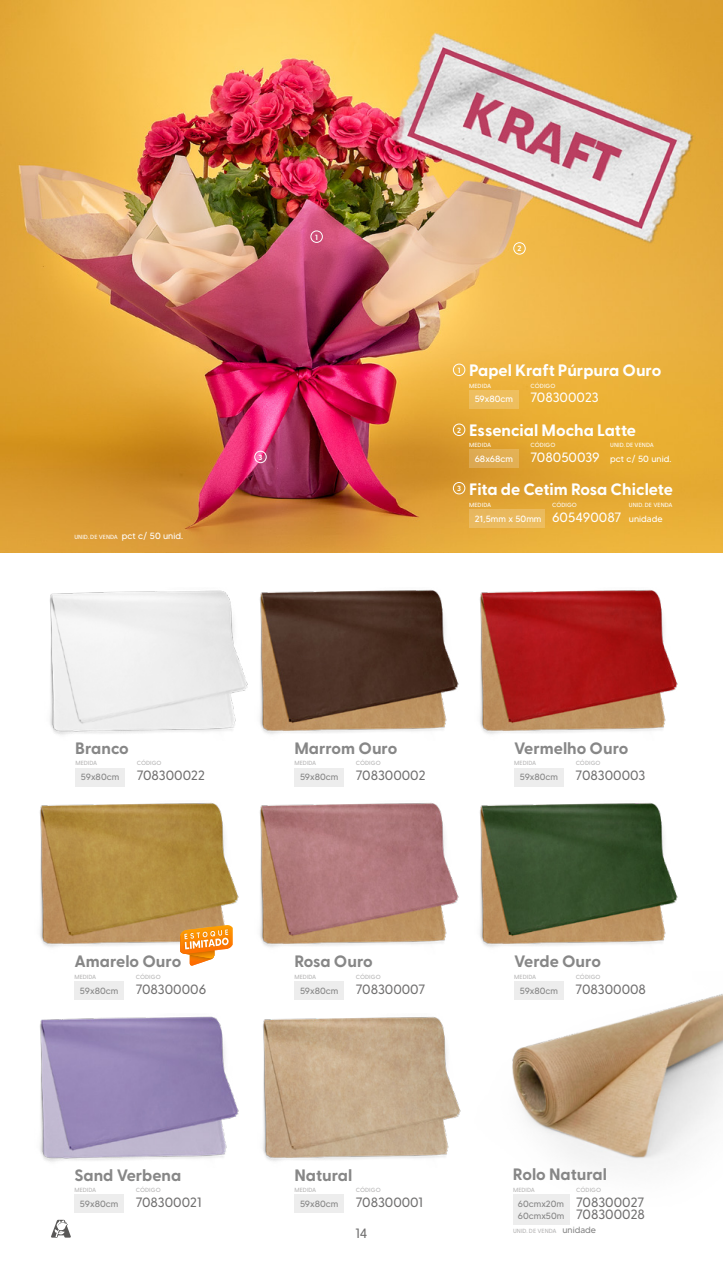
<style>
.page{position:relative;width:723px;height:1263px;background:#fff}
.page>*{position:absolute;margin:0;border:0;box-sizing:border-box;transform-origin:0 0}
.t1{font:700 16.5px "Greycliff CF";color:#878787}
.t2{font:700 16.5px "Greycliff CF";color:#fff}
.t3{font:500 13.5px/12.8px "Greycliff CF";color:#706f6f}
.t4{font:500 13.5px "Greycliff CF";color:#fff}
.t5{font:9px/12.8px "MADETOMMY";color:#878787}
.t6{font:9px "MADETOMMY";color:#fff}
.t7{font:700 7.5px "Greycliff CF";color:#fff}
.t8{font:500 6px "Greycliff CF";letter-spacing:.01em;color:#b3b2b2}
.t9{font:500 6px "Greycliff CF";letter-spacing:.01em;color:#fff}
.s1{font-family:"MADETOMMY";font-weight:400;font-size:9px}
.s2{font-family:"MADETOMMY";font-weight:400;font-size:9px;color:#878787}
</style>
<div class="page">
<svg style="left:51px;top:1220px;width:20px;height:17px"></svg>
<img style="left:0;top:0;width:723px;height:553px">
<div style="left:469px;top:390px;width:49px;height:18px;background:#eebe5e"></div>
<div style="left:469px;top:450px;width:49px;height:18px;background:#dfad53"></div>
<div style="left:469px;top:509px;width:76px;height:18px;background:#eab95f"></div>
<div style="left:453px;top:364px;width:12px;height:12px;border:1px solid #fff;border-radius:50%"></div>
<div style="left:310px;top:230px;width:13px;height:13px;border:1px solid #fff;border-radius:50%"></div>
<div style="left:453px;top:424px;width:12px;height:12px;border:1px solid #fff;border-radius:50%"></div>
<div style="left:513px;top:242px;width:13px;height:13px;border:1px solid #fff;border-radius:50%"></div>
<div style="left:453px;top:482px;width:12px;height:12px;border:1px solid #fff;border-radius:50%"></div>
<div style="left:254px;top:451px;width:13px;height:12px;border:1px solid #fff;border-radius:50%"></div>
<img style="left:263px;top:1017px;width:198px;height:144px">
<img style="left:40px;top:803px;width:199px;height:144px">
<img style="left:40px;top:1016px;width:199px;height:146px">
<img style="left:260px;top:590px;width:199px;height:144px">
<img style="left:260px;top:803px;width:199px;height:144px">
<img style="left:512px;top:981px;width:211px;height:228px">
<img style="left:480px;top:590px;width:198px;height:144px">
<img style="left:480px;top:803px;width:198px;height:144px">
<div style="left:294px;top:1195px;width:50px;height:18px;background:#ededed"></div>
<div style="left:74px;top:981px;width:50px;height:18px;background:#ededed"></div>
<div style="left:74px;top:1195px;width:50px;height:18px;background:#ededed"></div>
<div style="left:294px;top:768px;width:50px;height:18px;background:#ededed"></div>
<div style="left:294px;top:981px;width:50px;height:18px;background:#ededed"></div>
<div style="left:513px;top:1194px;width:56px;height:31px;background:#ededed"></div>
<div style="left:514px;top:768px;width:49px;height:18px;background:#ededed"></div>
<div style="left:514px;top:981px;width:49px;height:18px;background:#ededed"></div>
<svg style="left:180px;top:925px;width:53px;height:41px"></svg>
<img style="left:50px;top:590px;width:198px;height:145px">
<div style="left:75px;top:768px;width:50px;height:18px;background:#ededed"></div>
<p class="t7" style="left:315px;top:231px;width:4px">1</p>
<p class="t9" style="left:74px;top:532px;width:110px">UNID. DE VENDA <span class="s1">pct c/ 50 unid.</span></p>
<p class="t7" style="left:259px;top:452px;width:5px">3</p>
<p class="t7" style="left:517px;top:243px;width:5px">2</p>
<p class="t7" style="left:458px;top:364px;width:4px">1</p>
<h1 class="t2" style="left:469px;top:358px;width:194px">Papel Kraft Púrpura Ouro</h1>
<p class="t9" style="left:469px;top:381px;width:24px">MEDIDA</p>
<p class="t9" style="left:530px;top:381px;width:26px">CÓDIGO</p>
<h3 class="t6" style="left:475px;top:394px;width:40px">59x80cm</h3>
<h2 class="t4" style="left:530px;top:387px;width:70px">708300023</h2>
<p class="t7" style="left:457px;top:424px;width:5px">2</p>
<h1 class="t2" style="left:469px;top:417px;width:169px">Essencial Mocha Latte</h1>
<p class="t9" style="left:469px;top:440px;width:24px">MEDIDA</p>
<p class="t9" style="left:530px;top:440px;width:26px">CÓDIGO</p>
<p class="t9" style="left:610px;top:440px;width:45px">UNID. DE VENDA</p>
<h3 class="t6" style="left:475px;top:453px;width:40px">68x68cm</h3>
<h2 class="t4" style="left:530px;top:447px;width:71px">708050039</h2>
<h3 class="t6" style="left:610px;top:453px;width:63px">pct c/ 50 unid.</h3>
<p class="t7" style="left:457px;top:483px;width:5px">3</p>
<h1 class="t2" style="left:469px;top:477px;width:205px">Fita de Cetim Rosa Chiclete</h1>
<p class="t9" style="left:469px;top:500px;width:24px">MEDIDA</p>
<p class="t9" style="left:552px;top:500px;width:26px">CÓDIGO</p>
<p class="t9" style="left:629px;top:500px;width:45px">UNID. DE VENDA</p>
<h3 class="t6" style="left:475px;top:513px;width:68px">21,5mm x 50mm</h3>
<h2 class="t4" style="left:552px;top:507px;width:71px">605490087</h2>
<h3 class="t6" style="left:629px;top:513px;width:35px">unidade</h3>
<h1 class="t1" style="left:75px;top:736px;width:55px">Branco</h1>
<p class="t8" style="left:75px;top:759px;width:24px">MEDIDA</p>
<p class="t8" style="left:137px;top:759px;width:26px">CÓDIGO</p>
<h3 class="t5" style="left:81px;top:771px;width:40px">59x80cm</h3>
<h2 class="t3" style="left:137px;top:768px;width:70px">708300022</h2>
<h1 class="t1" style="left:294px;top:736px;width:104px">Marrom Ouro</h1>
<h1 class="t1" style="left:514px;top:736px;width:116px">Vermelho Ouro</h1>
<p class="t8" style="left:294px;top:759px;width:24px">MEDIDA</p>
<p class="t8" style="left:356px;top:759px;width:26px">CÓDIGO</p>
<p class="t8" style="left:514px;top:759px;width:24px">MEDIDA</p>
<p class="t8" style="left:576px;top:759px;width:26px">CÓDIGO</p>
<h3 class="t5" style="left:300px;top:771px;width:40px">59x80cm</h3>
<h2 class="t3" style="left:356px;top:768px;width:71px">708300002</h2>
<h3 class="t5" style="left:520px;top:771px;width:40px">59x80cm</h3>
<h2 class="t3" style="left:576px;top:768px;width:71px">708300003</h2>
<h1 class="t1" style="left:74px;top:949px;width:108px">Amarelo Ouro</h1>
<h1 class="t1" style="left:294px;top:949px;width:80px">Rosa Ouro</h1>
<h1 class="t1" style="left:514px;top:949px;width:88px">Verde Ouro</h1>
<p class="t8" style="left:74px;top:972px;width:24px">MEDIDA</p>
<p class="t8" style="left:136px;top:972px;width:26px">CÓDIGO</p>
<p class="t8" style="left:294px;top:972px;width:24px">MEDIDA</p>
<p class="t8" style="left:356px;top:972px;width:26px">CÓDIGO</p>
<p class="t8" style="left:514px;top:972px;width:24px">MEDIDA</p>
<p class="t8" style="left:576px;top:972px;width:26px">CÓDIGO</p>
<h3 class="t5" style="left:80px;top:984px;width:40px">59x80cm</h3>
<h2 class="t3" style="left:136px;top:981px;width:72px">708300006</h2>
<h3 class="t5" style="left:300px;top:984px;width:40px">59x80cm</h3>
<h2 class="t3" style="left:356px;top:981px;width:71px">708300007</h2>
<h3 class="t5" style="left:520px;top:984px;width:40px">59x80cm</h3>
<h2 class="t3" style="left:576px;top:981px;width:72px">708300008</h2>
<h1 class="t1" style="left:74px;top:1162px;width:108px">Sand Verbena</h1>
<h1 class="t1" style="left:294px;top:1162px;width:59px">Natural</h1>
<h1 class="t1" style="left:513px;top:1162px;width:95px">Rolo Natural</h1>
<p class="t8" style="left:74px;top:1185px;width:24px">MEDIDA</p>
<p class="t8" style="left:136px;top:1185px;width:26px">CÓDIGO</p>
<p class="t8" style="left:294px;top:1185px;width:24px">MEDIDA</p>
<p class="t8" style="left:356px;top:1185px;width:26px">CÓDIGO</p>
<p class="t8" style="left:513px;top:1185px;width:24px">MEDIDA</p>
<p class="t8" style="left:576px;top:1185px;width:26px">CÓDIGO</p>
<h3 class="t5" style="left:80px;top:1197px;width:40px">59x80cm</h3>
<h2 class="t3" style="left:136px;top:1195px;width:67px">708300021</h2>
<h3 class="t5" style="left:300px;top:1197px;width:40px">59x80cm</h3>
<h2 class="t3" style="left:356px;top:1195px;width:68px">708300001</h2>
<h3 class="t5" style="left:518px;top:1197px;width:48px">60cmx20m<br>60cmx50m</h3>
<h2 class="t3" style="left:576px;top:1195px;width:70px">708300027<br>708300028</h2>
<h2 class="t3" style="left:356px;top:1225px;width:13px">14</h2>
<p class="t8" style="left:513px;top:1226px;width:84px">UNID. DE VENDA <span class="s2">unidade</span></p>
</div>
